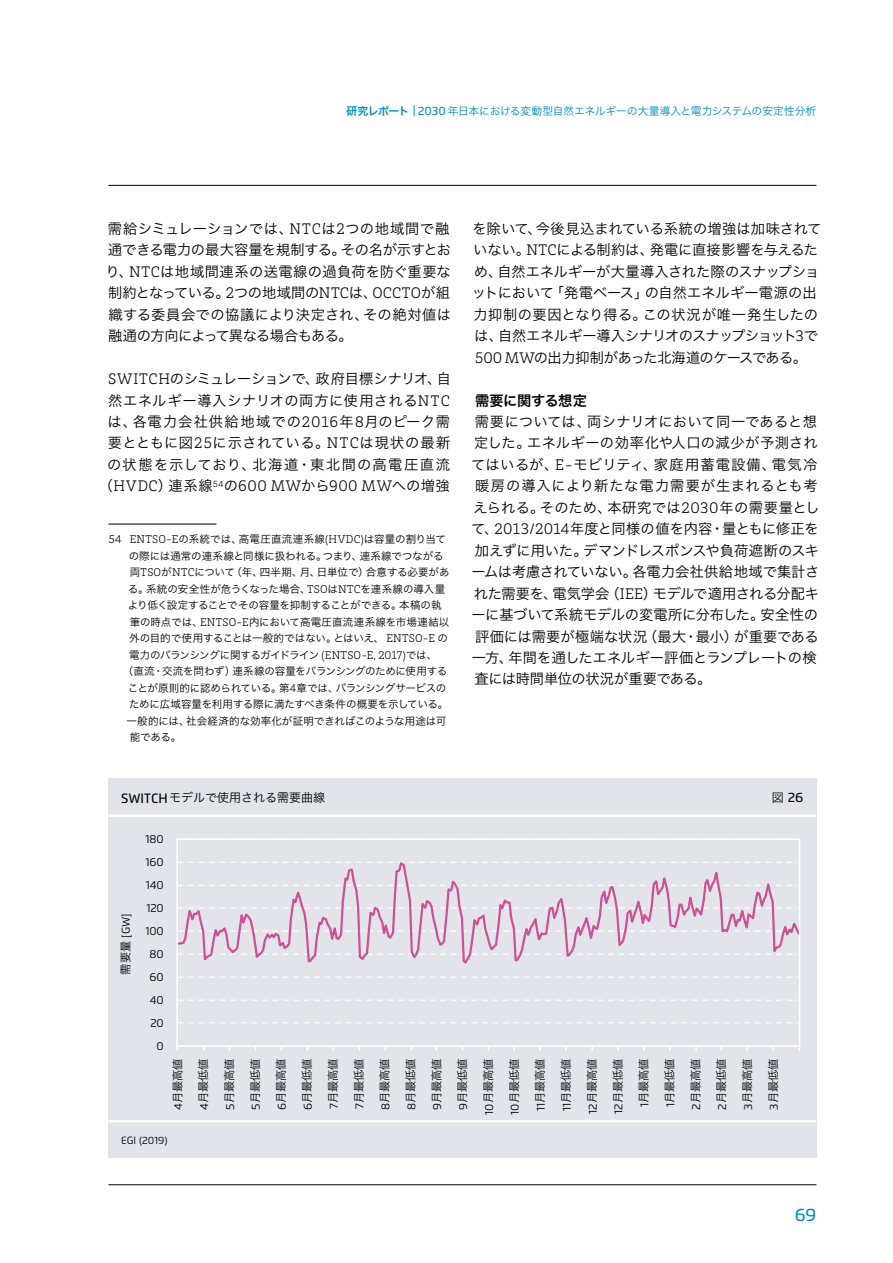
<style>
.page{position:relative;width:893px;height:1263px;background:#fff}
.page>*{position:absolute;margin:0;border:0;box-sizing:border-box;transform-origin:0 0}
.t1{font:500 18px "Flexo";color:#008ec1}
.jap_b1{font:300 15.75px "Brix Slab";letter-spacing:.035em;color:#000}
.jap_b1-2{font:14.25px/21.5px "Hira Kaku Pro N W3";color:#000}
.jap_head3{font:14.25px "Hira Kaku Pro N W6";letter-spacing:-.025em;color:#000}
.t2{font:500 13.5px "Flexo";color:#000}
.t3{font:12px "Hira Kaku Pro N W3";color:#000}
.t4{font:11.55px/23px "Flexo";color:#000;text-align:right}
.t5{font:11.25px "Hira Kaku Pro W3";color:#000}
.t6{font:11.25px "Flexo";color:#000}
.t7{font:10.8px "Hira Kaku Pro N W3";letter-spacing:-.02em;color:#008ec1}
.jap_fn{font:10.5px "Hira Kaku Pro N W3";letter-spacing:-.01em;color:#000}
.jap_fn-2{font:10.5px "Hira Kaku Pro N W3";letter-spacing:-.03em;color:#000}
.jap_fn-3{font:10.5px "Hira Kaku Pro N W3";letter-spacing:.01em;color:#000}
.jap_fn-4{font:10.5px "Hira Kaku Pro N W3";letter-spacing:-.04em;color:#000}
.t8{font:10.5px "Flexo";color:#000}
.s1{font-family:"Hira Kaku Pro N W6";color:#008fc1}
.s2{font-family:"Flexo";font-weight:500;font-size:12px}
.s3{font-family:"Brix Slab";font-weight:300;font-size:15.75px}
.s4{font-family:"Hira Kaku Pro N W3";font-weight:400;font-size:14.25px}
.s5{font-family:"Brix Slab";font-weight:300;font-size:11.55px}
.s6{font-family:"Flexo";font-weight:500;font-size:13.5px}
.s7{font-family:"Hira Kaku Pro N W3";font-weight:400;font-size:12px}
.s8{font-family:"Hira Kaku Pro W3"}
.s9{font-family:"Flexo";font-size:11.55px}
</style>
<div class="page">
<hr style="left:108px;top:1184px;width:708px;height:1px;background:#000">
<hr style="left:108px;top:185px;width:708px;height:1px;background:#000">
<hr style="left:108px;top:524px;width:108px;height:1px;background:#000">
<div style="left:108px;top:778px;width:708px;height:380px;background:#e2e4e9"></div>
<hr style="left:108px;top:815px;width:708px;height:2px;background:#fff">
<hr style="left:108px;top:1120px;width:708px;height:2px;background:#fff">
<svg style="left:179px;top:1022px;width:613px;height:1px"></svg>
<svg style="left:179px;top:999px;width:613px;height:2px"></svg>
<svg style="left:179px;top:976px;width:613px;height:2px"></svg>
<svg style="left:179px;top:862px;width:618px;height:102px"></svg>
<div style="left:176px;top:838px;width:624px;height:209px;border:2px solid #fff"></div>
<p class="t7" style="left:346px;top:101px;width:471px"><span class="s1">研究レポート</span> <span class="s2">| 2030</span> 年日本における変動型自然エネルギーの大量導入と電力システムの安定性分析</p>
<p class="jap_b1-2" style="left:105px;top:217px;width:347px;text-align:justify">需給シミュレーションでは、<span class="s3">NTC</span>は<span class="s3">2</span>つの地域間で融通できる電力の最大容量を規制する。その名が示すとおり、<span class="s3">NTC</span>は地域間連系の送電線の過負荷を防ぐ重要な制約となっている。<span class="s3">2</span>つの地域間の<span class="s3">NTC</span>は、<span class="s3">OCCTO</span>が組織する委員会での協議により決定され、その絶対値は融通の方向によって異なる場合もある。</p>
<p class="jap_b1-2" style="left:107px;top:367px;width:346px;text-align:justify"><span class="s3">SWITCH</span>のシミュレーションで、政府目標シナリオ、自然エネルギー導入シナリオの両方に使用される<span class="s3">NTC</span>は、各電力会社供給地域での<span class="s3">2016</span>年<span class="s3">8</span>月のピーク需要とともに図<span class="s3">25</span>に示されている。<span class="s3">NTC</span>は現状の最新の状態を示しており、北海道・東北間の高電圧直流</p>
<p class="jap_b1" style="left:99px;top:476px;width:352px"><span class="s4">（</span>HVDC<span class="s4">）連系線</span><sup>54</sup><span class="s4">の</span>600 MW<span class="s4">から</span>900 MW<span class="s4">への増強</span></p>
<p class="jap_fn-3" style="left:109px;top:530px;width:339px"><span class="s5">54 ENTSO-E</span>の系統では、高電圧直流連系線<span class="s5">(HVDC)</span>は容量の割り当て</p>
<p class="jap_fn" style="left:129px;top:546px;width:317px">の際には通常の連系線と同様に扱われる。つまり、連系線でつながる</p>
<p class="jap_fn" style="left:130px;top:563px;width:321px">両<span class="s5">TSO</span>が<span class="s5">NTC</span>について（年、四半期、月、日単位で）合意する必要があ</p>
<p class="jap_fn" style="left:128px;top:579px;width:319px">る。系統の安全性が危うくなった場合、<span class="s5">TSO</span>は<span class="s5">NTC</span>を連系線の導入量</p>
<p class="jap_fn-2" style="left:128px;top:596px;width:315px">より低く設定することでその容量を抑制することができる。本稿の執</p>
<p class="jap_fn" style="left:130px;top:612px;width:321px">筆の時点では、<span class="s5">ENTSO-E</span>内において高電圧直流連系線を市場連結以</p>
<p class="jap_fn" style="left:129px;top:629px;width:320px">外の目的で使用することは一般的ではない。とはいえ、 <span class="s5">ENTSO-E</span> の</p>
<p class="jap_fn-4" style="left:129px;top:645px;width:310px">電力のバランシングに関するガイドライン <span class="s5">(ENTSO-E, 2017)</span>では、</p>
<p class="jap_fn" style="left:123px;top:662px;width:326px">（直流・交流を問わず）連系線の容量をバランシングのために使用する</p>
<p class="jap_fn-2" style="left:128px;top:678px;width:320px">ことが原則的に認められている。第<span class="s5">4</span>章では、バランシングサービスの</p>
<p class="jap_fn" style="left:129px;top:695px;width:321px">ために広域容量を利用する際に満たすべき条件の概要を示している。</p>
<p class="jap_fn" style="left:126px;top:711px;width:321px">一般的には、社会経済的な効率化が証明できればこのような用途は可</p>
<p class="jap_fn" style="left:130px;top:728px;width:53px">能である。</p>
<p class="jap_b1-2" style="left:472px;top:217px;width:351px">を除いて、今後見込まれている系統の増強は加味されていない。<span class="s3">NTC</span>による制約は、発電に直接影響を与えるため、自然エネルギーが大量導入された際のスナップショットにおいて「発電ベース」の自然エネルギー電源の出力抑制の要因となり得る。この状況が唯一発生したのは、自然エネルギー導入シナリオのスナップショット<span class="s3">3</span>で<br><span class="s3">500 MW</span>の出力抑制があった北海道のケースである。</p>
<p class="jap_head3" style="left:475px;top:387px;width:113px">需要に関する想定</p>
<p class="jap_b1-2" style="left:471px;top:410px;width:350px">需要については、両シナリオにおいて同一であると想定した。エネルギーの効率化や人口の減少が予測されてはいるが、<span class="s3">E-</span>モビリティ、家庭用蓄電設備、電気冷暖房の導入により新たな電力需要が生まれるとも考えられる。そのため、本研究では<span class="s3">2030</span>年の需要量として、<span class="s3">2013/2014</span>年度と同様の値を内容・量ともに修正を加えずに用いた。デマンドレスポンスや負荷遮断のスキームは考慮されていない。各電力会社供給地域で集計された需要を、電気学会（<span class="s3">IEE</span>）モデルで適用される分配キーに基づいて系統モデルの変電所に分布した。安全性の評価には需要が極端な状況（最大・最小）が重要である一方、年間を通したエネルギー評価とランプレートの検査には時間単位の状況が重要である。</p>
<p class="t3" style="left:121px;top:787px;width:205px"><span class="s6">SWITCH</span>モデルで使用される需要曲線</p>
<p class="t2" style="left:772px;top:789px;width:33px"><span class="s7">図</span> 26</p>
<p class="t6" style="left:119px;top:974px;width:63px;rotate:-90deg"><span class="s8">需要量</span> [GW]</p>
<p class="t4" style="left:145px;top:827px;width:20px">180<br>160<br>140<br>120<br>100<br>80<br>60<br>40<br>20<br>0</p>
<p class="t5" style="left:167px;top:1110px;width:53px;rotate:-90deg"><span class="s9">4</span>月最高値</p>
<p class="t5" style="left:193px;top:1110px;width:53px;rotate:-90deg"><span class="s9">4</span>月最低値</p>
<p class="t5" style="left:219px;top:1110px;width:53px;rotate:-90deg"><span class="s9">5</span>月最高値</p>
<p class="t5" style="left:245px;top:1110px;width:53px;rotate:-90deg"><span class="s9">5</span>月最低値</p>
<p class="t5" style="left:271px;top:1110px;width:53px;rotate:-90deg"><span class="s9">6</span>月最高値</p>
<p class="t5" style="left:297px;top:1110px;width:53px;rotate:-90deg"><span class="s9">6</span>月最低値</p>
<p class="t5" style="left:323px;top:1109px;width:52px;rotate:-90deg"><span class="s9">7</span>月最高値</p>
<p class="t5" style="left:349px;top:1109px;width:52px;rotate:-90deg"><span class="s9">7</span>月最低値</p>
<p class="t5" style="left:375px;top:1110px;width:54px;rotate:-90deg"><span class="s9">8</span>月最高値</p>
<p class="t5" style="left:401px;top:1110px;width:54px;rotate:-90deg"><span class="s9">8</span>月最低値</p>
<p class="t5" style="left:426px;top:1110px;width:53px;rotate:-90deg"><span class="s9">9</span>月最高値</p>
<p class="t5" style="left:452px;top:1110px;width:53px;rotate:-90deg"><span class="s9">9</span>月最低値</p>
<p class="t5" style="left:478px;top:1114px;width:58px;rotate:-90deg"><span class="s9">10</span>月最高値</p>
<p class="t5" style="left:504px;top:1114px;width:58px;rotate:-90deg"><span class="s9">10</span>月最低値</p>
<p class="t5" style="left:530px;top:1111px;width:55px;rotate:-90deg"><span class="s9">11</span>月最高値</p>
<p class="t5" style="left:556px;top:1111px;width:55px;rotate:-90deg"><span class="s9">11</span>月最低値</p>
<p class="t5" style="left:582px;top:1113px;width:57px;rotate:-90deg"><span class="s9">12</span>月最高値</p>
<p class="t5" style="left:608px;top:1113px;width:57px;rotate:-90deg"><span class="s9">12</span>月最低値</p>
<p class="t5" style="left:634px;top:1107px;width:51px;rotate:-90deg"><span class="s9">1</span>月最高値</p>
<p class="t5" style="left:660px;top:1107px;width:51px;rotate:-90deg"><span class="s9">1</span>月最低値</p>
<p class="t5" style="left:685px;top:1109px;width:53px;rotate:-90deg"><span class="s9">2</span>月最高値</p>
<p class="t5" style="left:711px;top:1109px;width:53px;rotate:-90deg"><span class="s9">2</span>月最低値</p>
<p class="t5" style="left:737px;top:1109px;width:53px;rotate:-90deg"><span class="s9">3</span>月最高値</p>
<p class="t5" style="left:763px;top:1109px;width:53px;rotate:-90deg"><span class="s9">3</span>月最低値</p>
<p class="t8" style="left:121px;top:1134px;width:48px">EGI (2019)</p>
<p class="t1" style="left:795px;top:1203px;width:23px">69</p>
</div>
